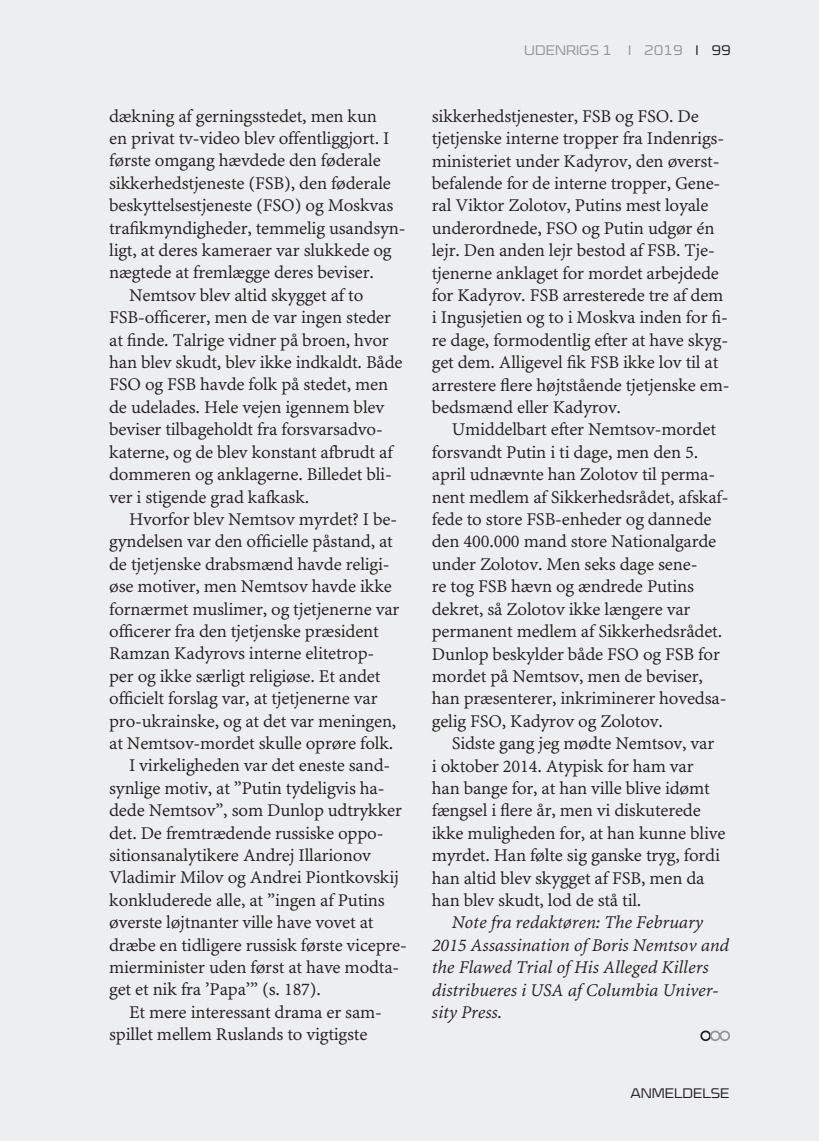
<style>
.page{position:relative;width:819px;height:1141px;background:#fff}
.page>*{position:absolute;margin:0;border:0;box-sizing:border-box;transform-origin:0 0}
.t1{font:17.85px/22.4px "Minion MM";letter-spacing:-.01em;color:#231f20}
.t2{font:italic 17.85px/22.4px "Minion MM";letter-spacing:-.01em;color:#231f20}
.t3{font:300 expanded 14px "Cube OT";color:#939598}
.t4{font:300 expanded 14px "Cube OT";color:#231f20}
.s1{color:#231f20}
</style>
<div class="page">
<div style="left:1px;top:0;width:818px;height:1141px;background:#edeeef"></div>
<hr style="left:0;top:0;width:1px;height:1141px;background:#dcdddf">
<svg style="left:700px;top:1030px;width:30px;height:12px"></svg>
<p class="t1" style="left:109px;top:105px;width:269px">dækning af gerningsstedet, men kun</p>
<p class="t1" style="left:109px;top:127px;width:282px">en privat tv-video blev offentliggjort. I</p>
<p class="t1" style="left:109px;top:150px;width:273px">første omgang hævdede den føderale</p>
<p class="t1" style="left:109px;top:172px;width:283px">sikkerhedstjeneste (FSB), den føderale</p>
<p class="t1" style="left:109px;top:194px;width:286px">beskyttelsestjeneste (FSO) og Moskvas</p>
<p class="t1" style="left:109px;top:217px;width:298px">trafikmyndigheder, temmelig usandsyn-</p>
<p class="t1" style="left:109px;top:239px;width:284px">ligt, at deres kameraer var slukkede og</p>
<p class="t1" style="left:109px;top:262px;width:266px">nægtede at fremlægge deres beviser.</p>
<p class="t1" style="left:129px;top:284px;width:236px">Nemtsov blev altid skygget af to</p>
<p class="t1" style="left:109px;top:307px;width:283px">FSB-officerer, men de var ingen steder</p>
<p class="t1" style="left:109px;top:329px;width:281px">at finde. Talrige vidner på broen, hvor</p>
<p class="t1" style="left:109px;top:351px;width:295px">han blev skudt, blev ikke indkaldt. Både</p>
<p class="t1" style="left:109px;top:374px;width:280px">FSO og FSB havde folk på stedet, men</p>
<p class="t1" style="left:109px;top:396px;width:276px">de udelades. Hele vejen igennem blev</p>
<p class="t1" style="left:109px;top:419px;width:275px">beviser tilbageholdt fra forsvarsadvo-</p>
<p class="t1" style="left:109px;top:441px;width:285px">katerne, og de blev konstant afbrudt af</p>
<p class="t1" style="left:109px;top:463px;width:284px">dommeren og anklagerne. Billedet bli-</p>
<p class="t1" style="left:109px;top:486px;width:202px">ver i stigende grad kafkask.</p>
<p class="t1" style="left:129px;top:508px;width:269px">Hvorfor blev Nemtsov myrdet? I be-</p>
<p class="t1" style="left:109px;top:531px;width:285px">gyndelsen var den officielle påstand, at</p>
<p class="t1" style="left:109px;top:553px;width:282px">de tjetjenske drabsmænd havde religi-</p>
<p class="t1" style="left:109px;top:575px;width:284px">øse motiver, men Nemtsov havde ikke</p>
<p class="t1" style="left:109px;top:598px;width:292px">fornærmet muslimer, og tjetjenerne var</p>
<p class="t1" style="left:109px;top:620px;width:271px">officerer fra den tjetjenske præsident</p>
<p class="t1" style="left:109px;top:643px;width:267px">Ramzan Kadyrovs interne elitetrop-</p>
<p class="t1" style="left:109px;top:665px;width:273px">per og ikke særligt religiøse. Et andet</p>
<p class="t1" style="left:109px;top:687px;width:270px">officielt forslag var, at tjetjenerne var</p>
<p class="t1" style="left:109px;top:710px;width:289px">pro-ukrainske, og at det var meningen,</p>
<p class="t1" style="left:109px;top:732px;width:285px">at Nemtsov-mordet skulle oprøre folk.</p>
<p class="t1" style="left:129px;top:755px;width:263px">I virkeligheden var det eneste sand-</p>
<p class="t1" style="left:109px;top:777px;width:277px">synlige motiv, at ”Putin tydeligvis ha-</p>
<p class="t1" style="left:109px;top:799px;width:294px">dede Nemtsov”, som Dunlop udtrykker</p>
<p class="t1" style="left:109px;top:822px;width:276px">det. De fremtrædende russiske oppo-</p>
<p class="t1" style="left:109px;top:844px;width:263px">sitionsanalytikere Andrej Illarionov</p>
<p class="t1" style="left:109px;top:867px;width:291px">Vladimir Milov og Andrei Piontkovskij</p>
<p class="t1" style="left:109px;top:889px;width:277px">konkluderede alle, at ”ingen af Putins</p>
<p class="t1" style="left:109px;top:911px;width:266px">øverste løjtnanter ville have vovet at</p>
<p class="t1" style="left:109px;top:934px;width:299px">dræbe en tidligere russisk første vicepre-</p>
<p class="t1" style="left:109px;top:956px;width:292px">mierminister uden først at have modta-</p>
<p class="t1" style="left:109px;top:979px;width:213px">get et nik fra ’Papa’” (s. 187).</p>
<p class="t1" style="left:129px;top:1001px;width:254px">Et mere interessant drama er sam-</p>
<p class="t1" style="left:109px;top:1023px;width:260px">spillet mellem Ruslands to vigtigste</p>
<p class="t3" style="left:524px;top:42px;width:208px">UDENRIGS 1 I 2019 <span class="s1">I 99</span></p>
<p class="t1" style="left:432px;top:105px;width:299px">sikkerhedstjenester, FSB og FSO. De tjetjenske interne tropper fra Indenrigs&shy;ministeriet under Kadyrov, den øverst&shy;befalende for de interne tropper, Gene&shy;ral Viktor Zolotov, Putins mest loyale underordnede, FSO og Putin udgør én lejr. Den anden lejr bestod af FSB. Tje&shy;tjenerne anklaget for mordet arbejdede for Kadyrov. FSB arresterede tre af dem i Ingusjetien og to i Moskva inden for fi&shy;re dage, formodentlig efter at have skyg&shy;get dem. Alligevel fik FSB ikke lov til at arrestere flere højtstående tjetjenske em&shy;bedsmænd eller Kadyrov.</p>
<p class="t1" style="left:432px;top:419px;width:298px;text-indent:20px">Umiddelbart efter Nemtsov-mordet forsvandt Putin i ti dage, men den 5. april udnævnte han Zolotov til perma&shy;nent medlem af Sikkerhedsrådet, afskaf&shy;fede to store FSB-enheder og dannede den 400.000 mand store Nationalgarde under Zolotov. Men seks dage sene-<br>re tog FSB hævn og ændrede Putins dekret, så Zolotov ikke længere var permanent medlem af Sikkerhedsrådet.<br>Dunlop beskylder både FSO og FSB for mordet på Nemtsov, men de beviser, han præsenterer, inkriminerer hovedsa&shy;gelig FSO, Kadyrov og Zolotov.</p>
<p class="t1" style="left:432px;top:732px;width:295px;text-indent:20px">Sidste gang jeg mødte Nemtsov, var<br>i oktober 2014. Atypisk for ham var han bange for, at han ville blive idømt fængsel i flere år, men vi diskuterede ikke muligheden for, at han kunne blive myrdet. Han følte sig ganske tryg, fordi han altid blev skygget af FSB, men da han blev skudt, lod de stå til.</p>
<p class="t2" style="left:432px;top:912px;width:299px;text-indent:20px">Note fra redaktøren: The February<br>2015 Assassination of Boris Nemtsov and the Flawed Trial of His Alleged Killers distribueres i USA af Columbia Univer&shy;sity Press.</p>
<p class="t4" style="left:630px;top:1085px;width:101px">ANMELDELSE</p>
</div>
